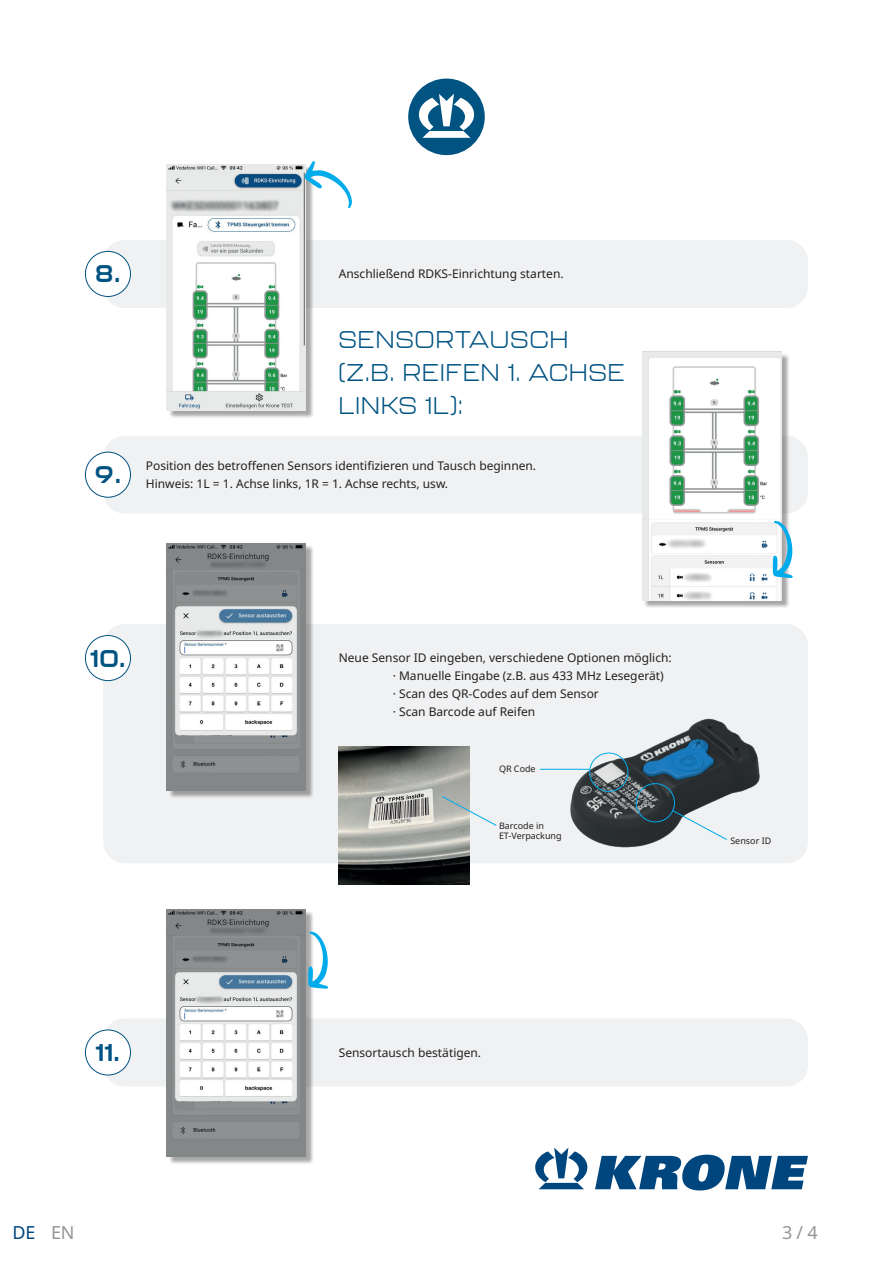
<style>
.page{position:relative;width:893px;height:1263px;background:#fff}
.page>*{position:absolute;margin:0;border:0;box-sizing:border-box;transform-origin:0 0}
.t1{font:300 24px/33px "Kallisto";letter-spacing:.05em;color:#015382}
.t2{font:700 24px "Kallisto";color:#015382}
.t3{font:18px "Noto Sans";color:#00467e}
.t4{font:18px "Noto Sans";color:#939598}
.t5{font:12px/18px "Noto Sans";color:#231f20}
.t6{font:9px/10.5px "Noto Sans";color:#231f20}
.s1{color:#939598}
</style>
<div class="page">
<svg style="left:535px;top:1147px;width:53px;height:42px"></svg>
<svg style="left:595px;top:1155px;width:213px;height:35px"></svg>
<div style="left:103px;top:240px;width:705px;height:68px;background:#f0f1f2;border-radius:21px"></div>
<div style="left:103px;top:624px;width:705px;height:239px;background:#f0f1f2;border-radius:21px"></div>
<div style="left:103px;top:1018px;width:705px;height:68px;background:#f0f1f2;border-radius:21px"></div>
<div style="left:103px;top:436px;width:705px;height:77px;background:#f0f1f2;border-radius:21px"></div>
<div style="left:85px;top:251px;width:45px;height:45px;background:#fff;border-radius:50%"></div>
<div style="left:85px;top:251px;width:46px;height:46px;border:1px solid #015382;border-radius:50%"></div>
<div style="left:85px;top:635px;width:45px;height:46px;background:#fff;border-radius:50%"></div>
<div style="left:85px;top:635px;width:46px;height:46px;border:1px solid #015382;border-radius:50%"></div>
<div style="left:85px;top:1030px;width:45px;height:45px;background:#fff;border-radius:50%"></div>
<div style="left:85px;top:1029px;width:46px;height:46px;border:1px solid #015382;border-radius:50%"></div>
<div style="left:85px;top:452px;width:45px;height:45px;background:#fff;border-radius:50%"></div>
<div style="left:85px;top:452px;width:46px;height:46px;border:1px solid #015382;border-radius:50%"></div>
<div style="left:408px;top:79px;width:77px;height:76px;background:#015382;border-radius:50%"></div>
<svg style="left:419px;top:94px;width:55px;height:44px"></svg>
<div style="left:643px;top:353px;width:147px;height:255px;background:#231f20;opacity:.4"></div>
<img style="left:642px;top:352px;width:140px;height:248px">
<div style="left:168px;top:165px;width:146px;height:254px;background:#231f20;opacity:.4"></div>
<img style="left:167px;top:164px;width:139px;height:247px">
<div style="left:168px;top:545px;width:146px;height:253px;background:#231f20;opacity:.4"></div>
<img style="left:167px;top:544px;width:139px;height:246px">
<div style="left:168px;top:911px;width:146px;height:253px;background:#231f20;opacity:.4"></div>
<img style="left:167px;top:909px;width:139px;height:247px">
<svg style="left:303px;top:161px;width:49px;height:48px"></svg>
<svg style="left:772px;top:520px;width:21px;height:58px"></svg>
<svg style="left:308px;top:930px;width:21px;height:59px"></svg>
<img style="left:338px;top:747px;width:131px;height:137px">
<img style="left:554px;top:718px;width:206px;height:130px">
<svg style="left:441px;top:795px;width:56px;height:31px"></svg>
<svg style="left:672px;top:810px;width:56px;height:30px"></svg>
<div style="left:589px;top:753px;width:39px;height:39px;border:1px solid #00abeb;border-radius:50%"></div>
<div style="left:636px;top:783px;width:39px;height:39px;border:1px solid #00abeb;border-radius:50%"></div>
<hr style="left:540px;top:769px;width:50px;height:1px;background:#00abeb">
<h1 class="t2" style="left:95px;top:259px;width:27px">8.</h1>
<h1 class="t2" style="left:95px;top:460px;width:28px">9.</h1>
<p class="t5" style="left:339px;top:265px;width:226px">Anschließend RDKS-Einrichtung starten.</p>
<h1 class="t1" style="left:339px;top:322px;width:287px">SENSORTAUSCH (Z.B. REIFEN 1. ACHSE<br>LINKS 1L):</h1>
<p class="t5" style="left:146px;top:457px;width:392px">Position des betroffenen Sensors identifizieren und Tausch beginnen.<br>Hinweis: 1L = 1. Achse links, 1R = 1. Achse rechts, usw.</p>
<h1 class="t2" style="left:91px;top:643px;width:36px">10.</h1>
<p class="t5" style="left:393px;top:649px;width:280px;text-indent:-54px">Neue Sensor ID eingeben, verschiedene Optionen möglich: · Manuelle Eingabe (z.B. aus 433 MHz Lesegerät)<br>· Scan des QR-Codes auf dem Sensor<br>· Scan Barcode auf Reifen</p>
<p class="t6" style="left:499px;top:763px;width:38px">QR Code</p>
<p class="t6" style="left:499px;top:820px;width:64px">Barcode in<br>ET-Verpackung</p>
<p class="t6" style="left:730px;top:836px;width:43px">Sensor ID</p>
<h1 class="t2" style="left:96px;top:1038px;width:25px">11.</h1>
<p class="t5" style="left:339px;top:1043px;width:144px">Sensortausch bestätigen.</p>
<h2 class="t3" style="left:13px;top:1219px;width:63px">DE <span class="s1">EN</span></h2>
<h2 class="t4" style="left:782px;top:1220px;width:37px">3 / 4</h2>
</div>
